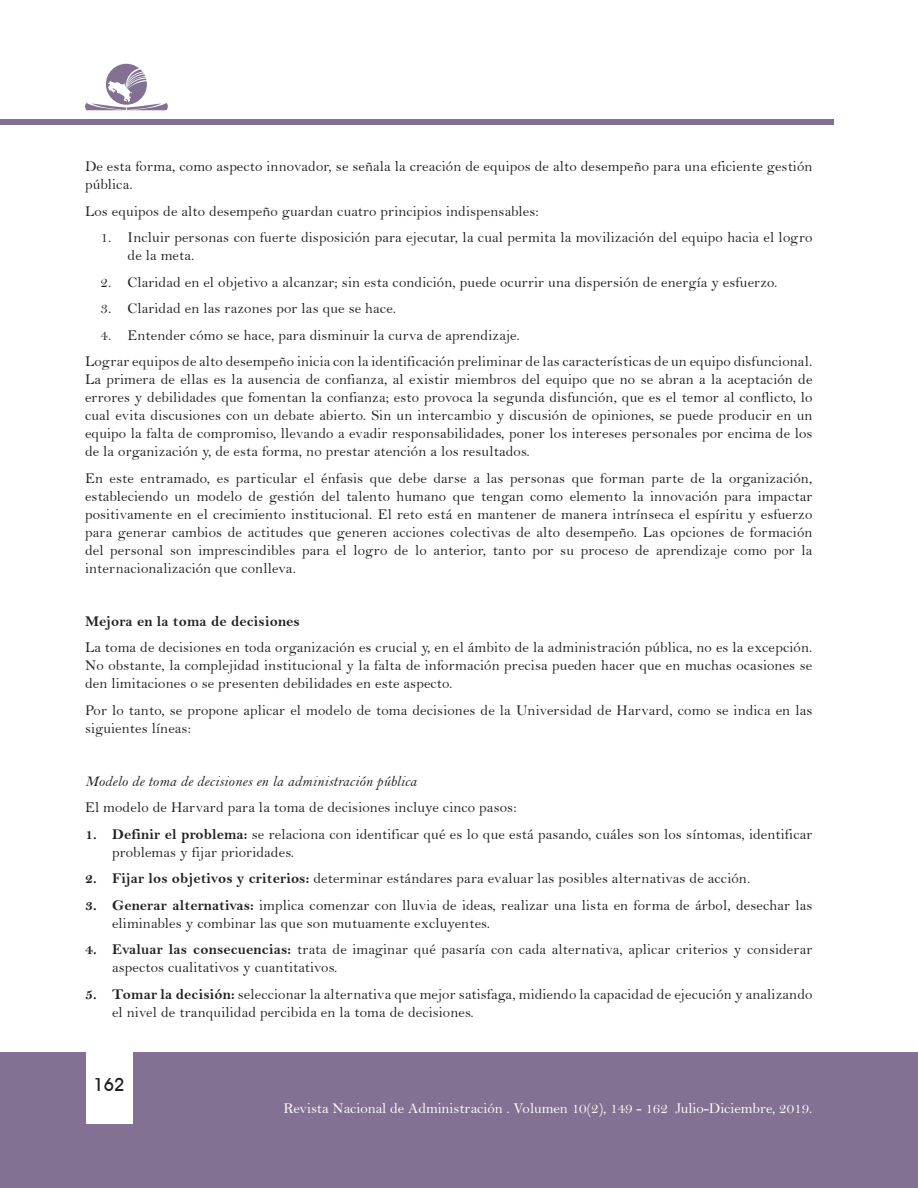
<style>
.page{position:relative;width:918px;height:1188px;background:#fff}
.page>*{position:absolute;margin:0;border:0;box-sizing:border-box;transform-origin:0 0}
.t1{font:700 18px "Decker";color:#231f20}
.texto_contenido{font:15px/18px "Bell";letter-spacing:.01em;color:#231f20}
.t2{font:15px "Bell";color:#fff}
.texto_contenido-2{font:15px "Bell MT Italic";letter-spacing:.01em;color:#231f20}
.texto_contenido-3{font:15px "Bell MT Bold";letter-spacing:.01em;color:#231f20}
.s1{font-family:"Bell MT Bold"}
</style>
<div class="page">
<div style="left:0;top:1052px;width:918px;height:136px;background:#827192"></div>
<div style="left:86px;top:1048px;width:47px;height:75px;background:#fff"></div>
<div style="left:0;top:120px;width:834px;height:5px;background:#827192"></div>
<svg style="left:85px;top:64px;width:83px;height:46px"></svg>
<p class="texto_contenido" style="left:85px;top:157px;width:729px">De esta forma, como aspecto innovador, se señala la creación de equipos de alto desempeño para una eficiente gestión pública.</p>
<p class="texto_contenido" style="left:85px;top:202px;width:455px">Los equipos de alto desempeño guardan cuatro principios indispensables:</p>
<p class="texto_contenido" style="left:128px;top:228px;width:686px;text-indent:-27px">1. Incluir personas con fuerte disposición para ejecutar, la cual permita la movilización del equipo hacia el logro de la meta.</p>
<p class="texto_contenido" style="left:101px;top:273px;width:678px">2. Claridad en el objetivo a alcanzar; sin esta condición, puede ocurrir una dispersión de energía y esfuerzo.</p>
<p class="texto_contenido" style="left:101px;top:299px;width:297px">3. Claridad en las razones por las que se hace.</p>
<p class="texto_contenido" style="left:101px;top:326px;width:421px">4. Entender cómo se hace, para disminuir la curva de aprendizaje.</p>
<p class="texto_contenido" style="left:85px;top:352px;width:729px;text-align:justify">Lograr equipos de alto desempeño inicia con la identificación preliminar de las características de un equipo disfuncional.<br>La primera de ellas es la ausencia de confianza, al existir miembros del equipo que no se abran a la aceptación de errores y debilidades que fomentan la confianza; esto provoca la segunda disfunción, que es el temor al conflicto, lo cual evita discusiones con un debate abierto. Sin un intercambio y discusión de opiniones, se puede producir en un equipo la falta de compromiso, llevando a evadir responsabilidades, poner los intereses personales por encima de los de la organización y, de esta forma, no prestar atención a los resultados.</p>
<p class="texto_contenido" style="left:85px;top:469px;width:729px;text-align:justify">En este entramado, es particular el énfasis que debe darse a las personas que forman parte de la organización, estableciendo un modelo de gestión del talento humano que tengan como elemento la innovación para impactar positivamente en el crecimiento institucional. El reto está en mantener de manera intrínseca el espíritu y esfuerzo para generar cambios de actitudes que generen acciones colectivas de alto desempeño. Las opciones de formación del personal son imprescindibles para el logro de lo anterior, tanto por su proceso de aprendizaje como por la internacionalización que conlleva.</p>
<p class="texto_contenido-3" style="left:85px;top:612px;width:216px">Mejora en la toma de decisiones</p>
<p class="texto_contenido" style="left:85px;top:638px;width:729px;text-align:justify">La toma de decisiones en toda organización es crucial y, en el ámbito de la administración pública, no es la excepción.<br>No obstante, la complejidad institucional y la falta de información precisa pueden hacer que en muchas ocasiones se den limitaciones o se presenten debilidades en este aspecto.</p>
<p class="texto_contenido" style="left:85px;top:701px;width:729px">Por lo tanto, se propone aplicar el modelo de toma decisiones de la Universidad de Harvard, como se indica en las siguientes líneas:</p>
<p class="texto_contenido-2" style="left:85px;top:772px;width:333px">Modelo de toma de decisiones en la administración pública</p>
<p class="texto_contenido" style="left:85px;top:798px;width:433px">El modelo de Harvard para la toma de decisiones incluye cinco pasos:</p>
<p class="texto_contenido" style="left:112px;top:825px;width:702px;text-indent:-27px"><span class="s1">1. Definir el problema:</span> se relaciona con identificar qué es lo que está pasando, cuáles son los síntomas, identificar problemas y fijar prioridades.</p>
<p class="texto_contenido" style="left:85px;top:869px;width:667px"><span class="s1">2. Fijar los objetivos y criterios:</span> determinar estándares para evaluar las posibles alternativas de acción.</p>
<p class="texto_contenido" style="left:112px;top:896px;width:702px;text-indent:-27px"><span class="s1">3. Generar alternativas:</span> implica comenzar con lluvia de ideas, realizar una lista en forma de árbol, desechar las eliminables y combinar las que son mutuamente excluyentes.</p>
<p class="texto_contenido" style="left:112px;top:940px;width:702px;text-indent:-27px"><span class="s1">4. Evaluar las consecuencias:</span> trata de imaginar qué pasaría con cada alternativa, aplicar criterios y considerar aspectos cualitativos y cuantitativos.</p>
<p class="texto_contenido" style="left:112px;top:985px;width:702px;text-indent:-27px"><span class="s1">5. Tomar la decisión:</span> seleccionar la alternativa que mejor satisfaga, midiendo la capacidad de ejecución y analizando el nivel de tranquilidad percibida en la toma de decisiones.</p>
<p class="t1" style="left:94px;top:1074px;width:32px">162</p>
<p class="t2" style="left:284px;top:1099px;width:530px">Revista Nacional de Administración . Volumen 10(2), 149 - 162 Julio-Diciembre, 2019.</p>
</div>
